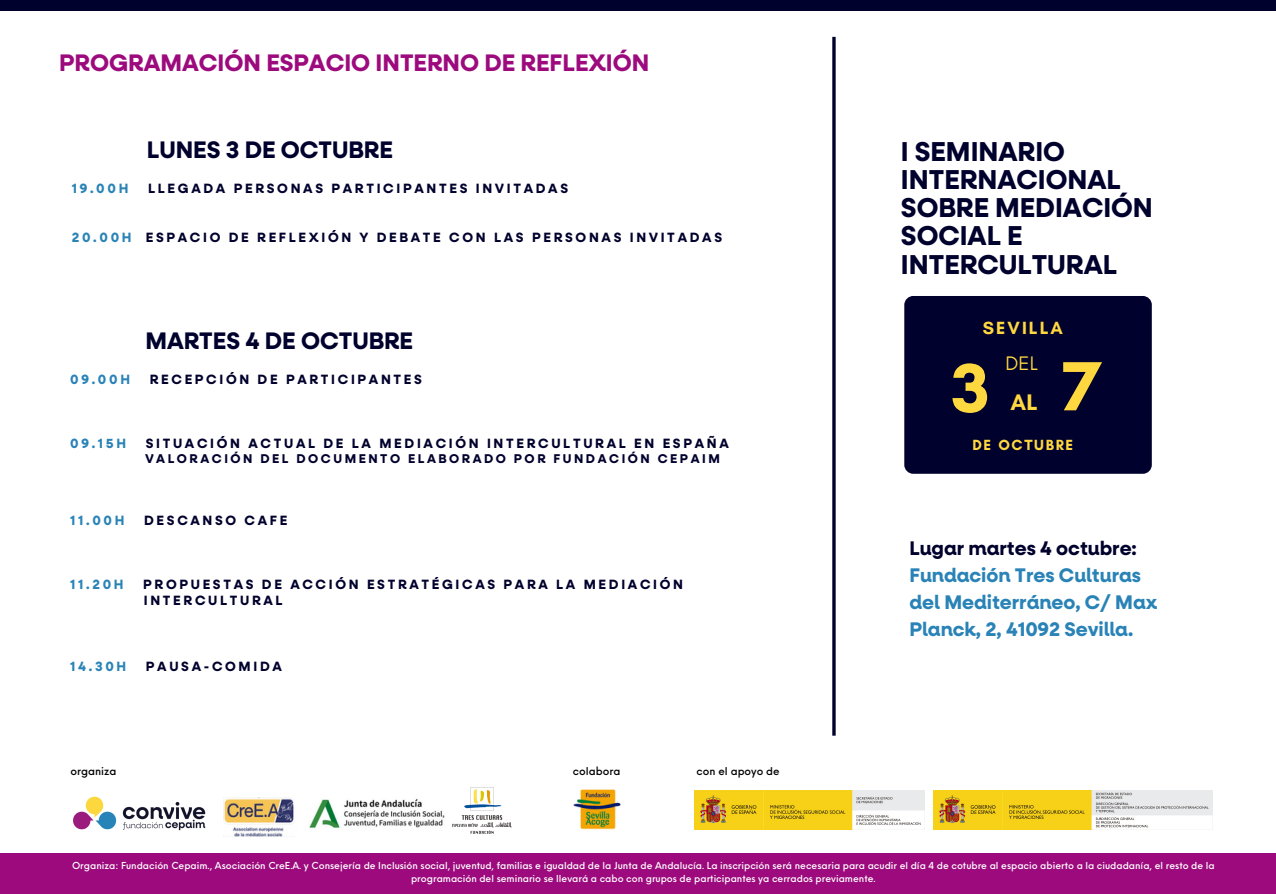
<style>
.page{position:relative;width:1276px;height:894px;background:#fff}
.page>*{position:absolute;margin:0;border:0;box-sizing:border-box;transform-origin:0 0}
.t1{font:700 70.8px "Glacial Indifference";color:#ffd840}
.t2{font:700 27.45px/28px "Neulis Alt";color:#01012d}
.t3{font:700 24px "Neulis Alt";color:#9c0a7d}
.t4{font:700 24px "Neulis Alt";color:#01012d}
.t5{font:700 22.95px "Glacial Indifference";color:#ffd840}
.t6{font:19.95px "Glacial Indifference";color:#ffd840}
.t7{font:700 19.8px/27px "Neulis Alt";color:#2983b7}
.t8{font:700 19.8px "Neulis Alt";color:#01012d}
.t9{font:700 18px "Glacial Indifference";letter-spacing:.11em;color:#ffd840}
.t10{font:700 15px "Glacial Indifference";letter-spacing:.11em;color:#ffd840}
.t11{font:700 13.5px/15.9px "Neulis Alt";letter-spacing:.2em;color:#01012d}
.t12{font:700 13.5px "Neulis Alt";letter-spacing:.2em;color:#2983b7}
.t13{font:700 12.75px "Neulis Alt";letter-spacing:.2em;color:#01012d}
.t14{font:500 10.5px "Neue Einstellung";color:#000}
.t15{font:500 9.45px/12.6px "Neue Einstellung";color:#fff;text-align:center}
.s1{color:#2983b7}
</style>
<div class="page">
<div style="left:904px;top:296px;width:247px;height:177px;background:#01012d;border-radius:9px"></div>
<hr style="left:832px;top:37px;width:3px;height:698px;background:#01012d">
<div style="left:0;top:852px;width:1275px;height:41px;background:#9c0a7d"></div>
<div style="left:0;top:0;width:1275px;height:10px;background:#01012d"></div>
<img style="left:73px;top:796px;width:133px;height:35px">
<img style="left:223px;top:797px;width:71px;height:38px">
<img style="left:309px;top:798px;width:135px;height:30px">
<img style="left:694px;top:790px;width:230px;height:39px">
<img style="left:933px;top:790px;width:279px;height:39px">
<img style="left:444px;top:787px;width:68px;height:47px">
<img style="left:573px;top:789px;width:47px;height:41px">
<h3 class="t3" style="left:59px;top:48px;width:591px">PROGRAMACIÓN ESPACIO INTERNO DE REFLEXIÓN</h3>
<h3 class="t4" style="left:147px;top:134px;width:247px">LUNES 3 DE OCTUBRE</h3>
<h3 class="t12" style="left:72px;top:180px;width:58px">19.00H</h3>
<h3 class="t11" style="left:148px;top:180px;width:421px">LLEGADA PERSONAS PARTICIPANTES INVITADAS</h3>
<h3 class="t11" style="left:72px;top:230px;width:651px"><span class="s1">20.00H</span> ESPACIO DE REFLEXIÓN Y DEBATE CON LAS PERSONAS INVITADAS</h3>
<h3 class="t4" style="left:145px;top:325px;width:269px">MARTES 4 DE OCTUBRE</h3>
<h3 class="t12" style="left:70px;top:371px;width:61px">09.00H</h3>
<h3 class="t11" style="left:150px;top:372px;width:274px">RECEPCIÓN DE PARTICIPANTES</h3>
<h3 class="t12" style="left:70px;top:435px;width:57px">09.15H</h3>
<h3 class="t11" style="left:146px;top:435px;width:584px">SITUACIÓN ACTUAL DE LA MEDIACIÓN INTERCULTURAL EN ESPAÑA</h3>
<h3 class="t13" style="left:145px;top:450px;width:576px">VALORACIÓN DEL DOCUMENTO ELABORADO POR FUNDACIÓN CEPAIM</h3>
<h3 class="t12" style="left:70px;top:511px;width:56px">11.00H</h3>
<h3 class="t11" style="left:144px;top:512px;width:145px">DESCANSO CAFE</h3>
<h3 class="t12" style="left:70px;top:576px;width:55px">11.20H</h3>
<h3 class="t11" style="left:143px;top:577px;width:541px">PROPUESTAS DE ACCIÓN ESTRATÉGICAS PARA LA MEDIACIÓN<br>INTERCULTURAL</h3>
<h3 class="t12" style="left:70px;top:658px;width:58px">14.30H</h3>
<h3 class="t11" style="left:146px;top:658px;width:137px">PAUSA-COMIDA</h3>
<p class="t14" style="left:70px;top:761px;width:47px">organiza</p>
<p class="t14" style="left:572px;top:761px;width:49px">colabora</p>
<p class="t14" style="left:696px;top:761px;width:84px">con el apoyo de</p>
<h2 class="t2" style="left:900px;top:138px;width:253px">I SEMINARIO<br>INTERNACIONAL<br>SOBRE MEDIACIÓN<br>SOCIAL E<br>INTERCULTURAL</h2>
<h3 class="t9" style="left:982px;top:316px;width:81px">SEVILLA</h3>
<h1 class="t1" style="left:951px;top:345px;width:40px">3</h1>
<h3 class="t6" style="left:1005px;top:351px;width:34px">DEL</h3>
<h3 class="t5" style="left:1010px;top:388px;width:29px">AL</h3>
<h1 class="t1" style="left:1062px;top:343px;width:40px">7</h1>
<h3 class="t10" style="left:972px;top:435px;width:102px">DE OCTUBRE</h3>
<h3 class="t8" style="left:909px;top:536px;width:229px">Lugar martes 4 octubre:</h3>
<h3 class="t7" style="left:909px;top:562px;width:249px">Fundación Tres Culturas del Mediterráneo, C/ Max<br>Planck, 2, 41092 Sevilla.</h3>
<p class="t15" style="left:72px;top:858px;width:1143px">Organiza: Fundación Cepaim., Asociación CreE.A. y Consejería de Inclusión social, juventud, familias e igualdad de la Junta de Andalucía. La inscripción será necesaria para acudir el día 4 de cotubre al espacio abierto a la ciudadanía, el resto de la programación del seminario se llevará a cabo con grupos de participantes ya cerrados previamente.</p>
</div>
